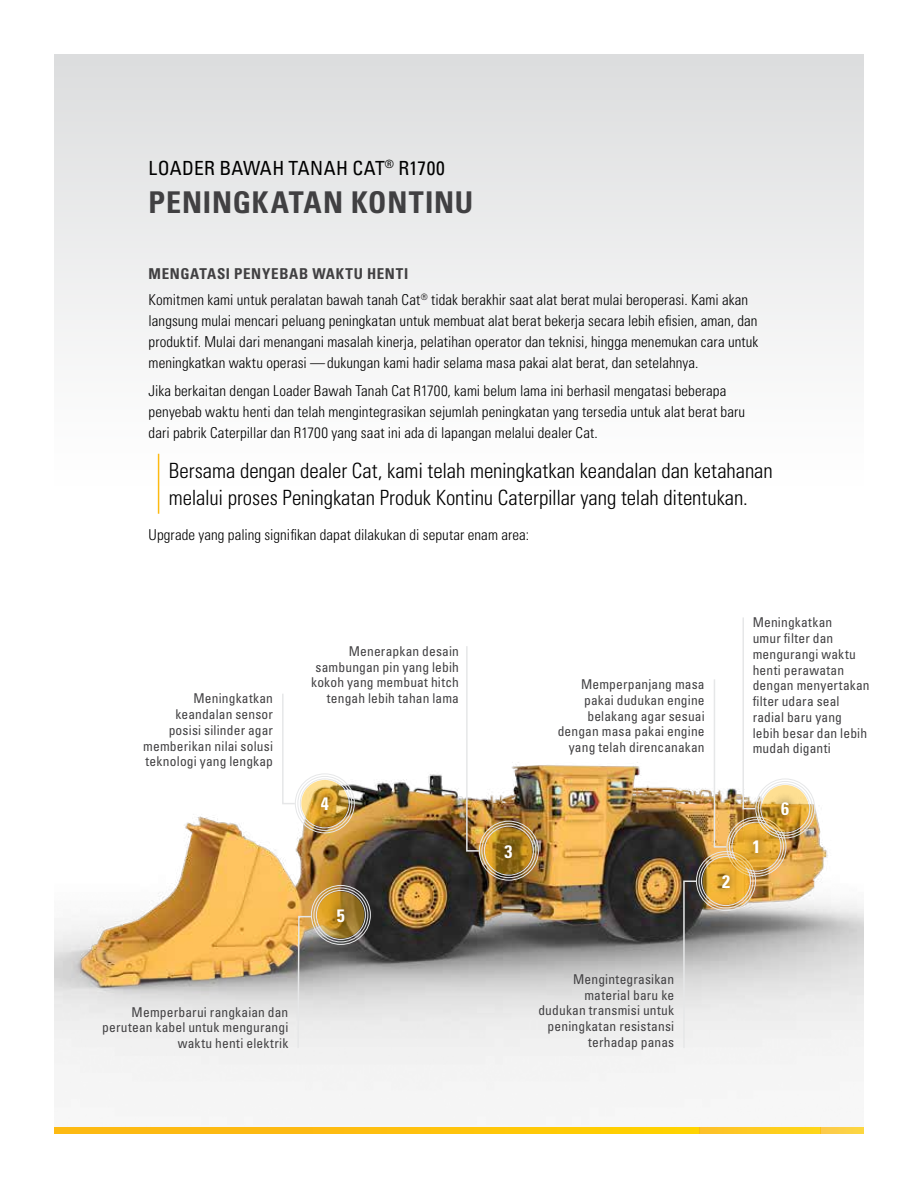
<style>
.page{position:relative;width:918px;height:1188px;background:#fff}
.page>*{position:absolute;margin:0;border:0;box-sizing:border-box;transform-origin:0 0}
.t1{font:700 condensed 30px "Univers LT Std";letter-spacing:.025em;color:#414042}
.t2{font:300 condensed 21px/27px "Univers LT Std";letter-spacing:-.005em;color:#000}
.t3{font:condensed 19.5px "Univers LT Std";letter-spacing:.02em;color:#000}
.t4{font:700 condensed 18px "Univers LT Std";color:#fff}
.t5{font:300 condensed 15px/21px "Univers LT Std";letter-spacing:.005em;color:#000}
.t6{font:700 condensed 15px "Univers LT Std";letter-spacing:.04em;color:#414042}
.t7{font:condensed 13.5px/15.8px "Univers LT Std";letter-spacing:.01em;color:#414042;text-align:right}
</style>
<div class="page">
<div style="left:54px;top:54px;width:810px;height:432px;background:linear-gradient(to bottom,#dcddde,#fff)"></div>
<img style="left:54px;top:459px;width:810px;height:669px">
<div style="left:295px;top:773px;width:60px;height:60px;border:1px solid #e6e7e8;border-radius:50%"></div>
<div style="left:297px;top:776px;width:55px;height:55px;border:1px solid #e6e7e8;border-radius:50%"></div>
<div style="left:300px;top:778px;width:50px;height:50px;border:1px solid #e6e7e8;border-radius:50%"></div>
<svg style="left:281px;top:692px;width:15px;height:113px"></svg>
<div style="left:696px;top:851px;width:60px;height:60px;border:1px solid #e6e7e8;border-radius:50%"></div>
<div style="left:699px;top:854px;width:54px;height:55px;border:1px solid #e6e7e8;border-radius:50%"></div>
<div style="left:701px;top:856px;width:50px;height:50px;border:1px solid #e6e7e8;border-radius:50%"></div>
<svg style="left:682px;top:880px;width:16px;height:170px"></svg>
<div style="left:311px;top:885px;width:60px;height:60px;border:1px solid #e6e7e8;border-radius:50%"></div>
<div style="left:313px;top:887px;width:55px;height:55px;border:1px solid #e6e7e8;border-radius:50%"></div>
<div style="left:316px;top:890px;width:50px;height:50px;border:1px solid #e6e7e8;border-radius:50%"></div>
<svg style="left:297px;top:915px;width:15px;height:135px;background:#c5beb3"></svg>
<svg style="left:54px;top:1128px;width:645px;height:6px;background:#fec20c"></svg>
<div style="left:699px;top:1128px;width:121px;height:6px;background:#fecb21"></div>
<div style="left:820px;top:1128px;width:44px;height:6px;background:#fcd046"></div>
<hr style="left:158px;top:454px;width:1px;height:60px;background:#fdba12">
<div style="left:726px;top:817px;width:60px;height:60px;border:1px solid #e6e7e8;border-radius:50%"></div>
<div style="left:729px;top:819px;width:55px;height:55px;border:1px solid #e6e7e8;border-radius:50%"></div>
<div style="left:731px;top:822px;width:50px;height:50px;border:1px solid #e6e7e8;border-radius:50%"></div>
<svg style="left:713px;top:678px;width:15px;height:170px"></svg>
<svg style="left:733px;top:823px;width:47px;height:47px"></svg>
<div style="left:744px;top:831px;width:24px;height:31px;background:#000;opacity:.75"></div>
<div style="left:755px;top:778px;width:60px;height:60px;border:1px solid #e6e7e8;border-radius:50%"></div>
<div style="left:758px;top:781px;width:55px;height:55px;border:1px solid #e6e7e8;border-radius:50%"></div>
<div style="left:760px;top:783px;width:50px;height:50px;border:1px solid #e6e7e8;border-radius:50%"></div>
<svg style="left:742px;top:616px;width:15px;height:194px"></svg>
<svg style="left:762px;top:785px;width:47px;height:47px"></svg>
<div style="left:772px;top:793px;width:26px;height:31px;background:#000;opacity:.75"></div>
<svg style="left:703px;top:858px;width:46px;height:47px"></svg>
<div style="left:713px;top:865px;width:26px;height:31px;background:#000;opacity:.75"></div>
<svg style="left:485px;top:828px;width:47px;height:47px"></svg>
<div style="left:496px;top:835px;width:25px;height:31px;background:#000;opacity:.75"></div>
<svg style="left:301px;top:780px;width:47px;height:47px"></svg>
<div style="left:312px;top:788px;width:26px;height:30px;background:#000;opacity:.75"></div>
<svg style="left:317px;top:892px;width:47px;height:46px"></svg>
<div style="left:328px;top:899px;width:26px;height:31px;background:#000;opacity:.75"></div>
<div style="left:479px;top:821px;width:60px;height:60px;border:1px solid #e6e7e8;border-radius:50%"></div>
<div style="left:481px;top:823px;width:55px;height:55px;border:1px solid #e6e7e8;border-radius:50%"></div>
<div style="left:484px;top:826px;width:50px;height:50px;border:1px solid #e6e7e8;border-radius:50%"></div>
<svg style="left:465px;top:645px;width:15px;height:207px"></svg>
<h3 class="t3" style="left:149px;top:156px;width:298px">LOADER BAWAH TANAH CAT<sup>®</sup> R1700</h3>
<h1 class="t1" style="left:149px;top:184px;width:326px">PENINGKATAN KONTINU</h1>
<p class="t6" style="left:149px;top:265px;width:261px">MENGATASI PENYEBAB WAKTU HENTI</p>
<p class="t5" style="left:149px;top:289px;width:611px">Komitmen kami untuk peralatan bawah tanah Cat<sup>®</sup> tidak berakhir saat alat berat mulai beroperasi. Kami akan langsung mulai mencari peluang peningkatan untuk membuat alat berat bekerja secara lebih efisien, aman, dan produktif. Mulai dari menangani masalah kinerja, pelatihan operator dan teknisi, hingga menemukan cara untuk meningkatkan waktu operasi —dukungan kami hadir selama masa pakai alat berat, dan setelahnya.</p>
<p class="t5" style="left:149px;top:380px;width:598px">Jika berkaitan dengan Loader Bawah Tanah Cat R1700, kami belum lama ini berhasil mengatasi beberapa penyebab waktu henti dan telah mengintegrasikan sejumlah peningkatan yang tersedia untuk alat berat baru dari pabrik Caterpillar dan R1700 yang saat ini ada di lapangan melalui dealer Cat.</p>
<h2 class="t2" style="left:169px;top:457px;width:605px">Bersama dengan dealer Cat, kami telah meningkatkan keandalan dan ketahanan melalui proses Peningkatan Produk Kontinu Caterpillar yang telah ditentukan.</h2>
<p class="t5" style="left:149px;top:524px;width:382px">Upgrade yang paling signifikan dapat dilakukan di seputar enam area:</p>
<p class="t7" style="left:311px;top:643px;width:149px">Menerapkan desain sambungan pin yang lebih kokoh yang membuat hitch</p>
<p class="t7" style="left:194px;top:691px;width:81px">Meningkatkan</p>
<p class="t7" style="left:327px;top:690px;width:134px">tengah lebih tahan lama</p>
<p class="t7" style="left:143px;top:706px;width:131px">keandalan sensor posisi silinder agar memberikan nilai solusi teknologi yang lengkap</p>
<p class="t4" style="left:321px;top:792px;width:9px">4</p>
<p class="t7" style="left:102px;top:1004px;width:188px">Memperbarui rangkaian dan perutean kabel untuk mengurangi waktu henti elektrik</p>
<p class="t4" style="left:337px;top:904px;width:9px">5</p>
<p class="t4" style="left:505px;top:840px;width:9px">3</p>
<p class="t7" style="left:558px;top:676px;width:148px">Memperpanjang masa pakai dudukan engine belakang agar sesuai dengan masa pakai engine yang telah direncanakan</p>
<p class="t4" style="left:722px;top:870px;width:9px">2</p>
<p class="t7" style="left:753px;top:614px;width:119px;text-align:left">Meningkatkan<br>umur filter dan mengurangi waktu henti perawatan dengan menyertakan filter udara seal radial baru yang lebih besar dan lebih mudah diganti</p>
<p class="t4" style="left:752px;top:836px;width:9px">1</p>
<p class="t4" style="left:781px;top:798px;width:9px">6</p>
<p class="t7" style="left:538px;top:971px;width:137px">Mengintegrasikan material baru ke dudukan transmisi untuk peningkatan resistansi terhadap panas</p>
</div>
